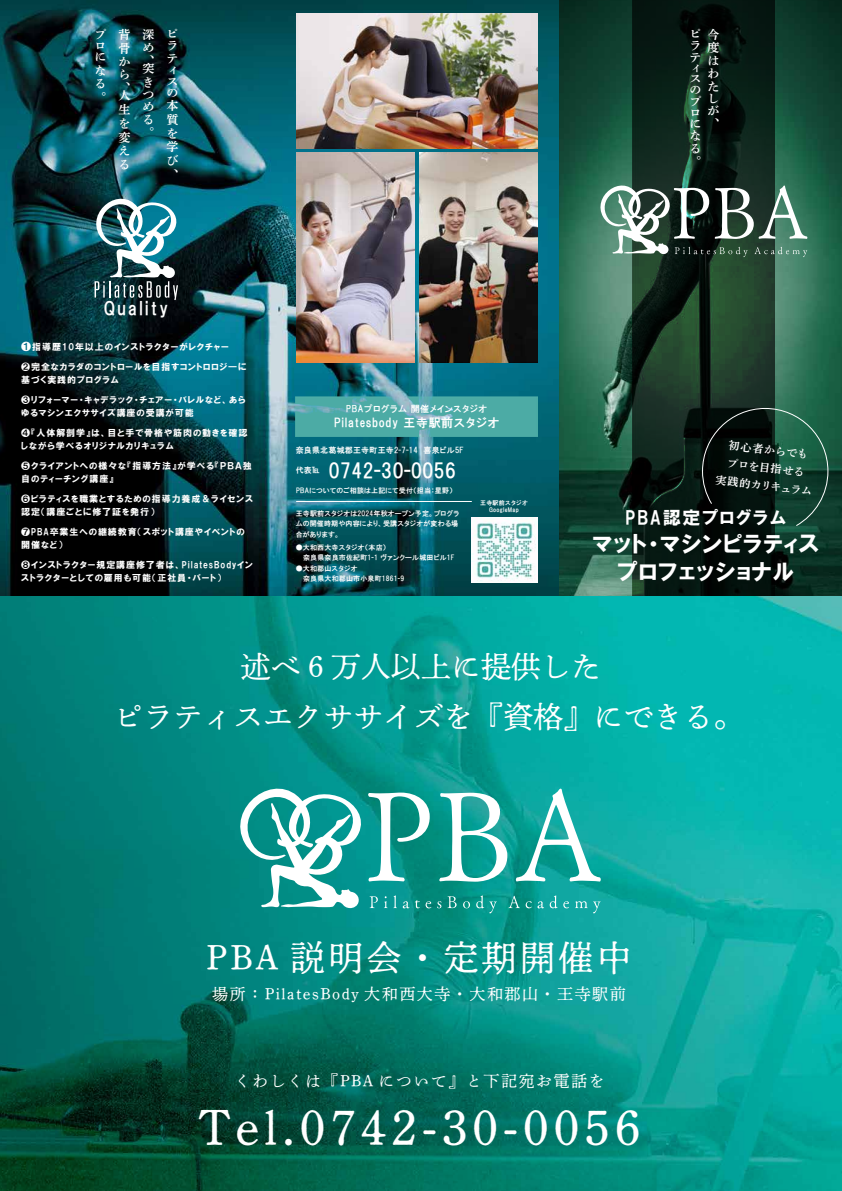
<style>
.page{position:relative;width:842px;height:1191px;background:#fff}
.page>*{position:absolute;margin:0;border:0;box-sizing:border-box;transform-origin:0 0}
.t1{font:50px "DNP Shuei N Min Std L";letter-spacing:.1em;color:#fff}
.t2{font:35px "DNP Shuei N Min Std L";letter-spacing:.1em;color:#fff}
.t3{font:30px/50px "DNP Shuei N Min Std L";color:#fff;text-align:center}
.t4{font:23px/28px "HGP Soei Kakugothic UB";letter-spacing:.05em;color:#fff;text-align:center}
.t5{font:20px "HGP Gothic E";letter-spacing:.025em;color:#fff}
.t6{font:18px "HGP Soei Kakugothic UB";letter-spacing:.1em;color:#fff}
.t7{font:18px "HGP Gothic E";letter-spacing:.1em;color:#fff}
.t8{font:16px "DNP Shuei N Min Std L";letter-spacing:.1em;color:#fff}
.t9{font:12px/12.8px "DNP Shuei Y Min Std B";color:#fff;text-align:justify}
.t10{font:12px "HGP Gothic E";letter-spacing:.05em;color:#fff}
.t11{font:11px/18px "DNP Shuei Y Min Std B";color:#fff;text-align:center}
.t12{font:9px/13px "HGP Soei Kakugothic UB";letter-spacing:.1em;color:#fff}
.t13{font:9px "HGP Gothic E";letter-spacing:.05em;color:#fff}
.t14{font:8px "HGP Gothic E";letter-spacing:.025em;color:#fff}
.t15{font:7px/10.5px "HGP Gothic E";letter-spacing:.025em;color:#fff}
.t16{font:6px/7.2px "HGP Gothic E";letter-spacing:.05em;color:#fff;text-align:center}
.s1{font-size:10px}
</style>
<div class="page">
<img style="left:0;top:595px;width:842px;height:596px">
<img style="left:0;top:0;width:842px;height:595px">
<img style="left:633px;top:0;width:142px;height:595px">
<svg style="left:275px;top:0;width:283px;height:595px;background:#106270"></svg>
<img style="left:296px;top:396px;width:241px;height:41px">
<svg style="left:591px;top:174px;width:216px;height:83px"></svg>
<img style="left:296px;top:13px;width:241px;height:136px">
<img style="left:296px;top:152px;width:118px;height:210px">
<img style="left:419px;top:152px;width:118px;height:210px">
<hr style="left:296px;top:501px;width:176px;height:1px;background:#fff">
<img style="left:86px;top:185px;width:93px;height:115px">
<svg style="left:702px;top:408px;width:126px;height:118px;background:#0f2c21"></svg>
<img style="left:472px;top:517px;width:65px;height:65px">
<svg style="left:439px;top:792px;width:68px;height:89px"></svg>
<svg style="left:516px;top:788px;width:85px;height:93px"></svg>
<svg style="left:224px;top:768px;width:207px;height:140px"></svg>
<svg style="left:437px;top:901px;width:4px;height:7px"></svg>
<svg style="left:447px;top:896px;width:10px;height:12px"></svg>
<svg style="left:463px;top:901px;width:7px;height:7px"></svg>
<svg style="left:476px;top:895px;width:21px;height:18px"></svg>
<svg style="left:508px;top:895px;width:12px;height:13px"></svg>
<svg style="left:526px;top:901px;width:18px;height:7px"></svg>
<svg style="left:550px;top:895px;width:19px;height:13px"></svg>
<svg style="left:575px;top:901px;width:26px;height:12px"></svg>
<h3 class="t9" style="left:94px;top:28px;width:13px;line-height:11.3px;text-align:left">プロに</h3>
<h3 class="t9" style="left:94px;top:63px;width:13px;line-height:13.6px">なる。</h3>
<h3 class="t9" style="left:118px;top:27px;width:13px;line-height:13.4px">背骨から、</h3>
<h3 class="t9" style="left:118px;top:88px;width:13px;line-height:13.7px">人生を変える</h3>
<h3 class="t9" style="left:142px;top:27px;width:13px;line-height:13.1px">深め、</h3>
<h3 class="t9" style="left:142px;top:61px;width:13px;line-height:13.8px">突き</h3>
<h3 class="t9" style="left:142px;top:88px;width:13px">つめる。</h3>
<h3 class="t9" style="left:166px;top:26px;width:12px">ピラテ</h3>
<h3 class="t9" style="left:166px;top:64px;width:12px;line-height:11.1px;text-align:left">ィスの</h3>
<h3 class="t9" style="left:166px;top:98px;width:13px;line-height:13.8px">本質を学び、</h3>
<h3 class="t7" style="left:104px;top:299px;width:66px">Quality</h3>
<p class="t12" style="left:21px;top:340px;width:209px"><span class="s1">❶</span>指導歴10年以上のインストラクターがレクチャー</p>
<p class="t12" style="left:21px;top:360px;width:227px">❷完全なカラダのコントロールを目指すコントロロジ—に基づく実践的プログラム</p>
<p class="t12" style="left:21px;top:393px;width:226px">❸リフォーマー・キャデラック・チェアー・バレルなど、あらゆるマシンエクササイズ講座の受講が可能</p>
<p class="t12" style="left:21px;top:426px;width:228px">❹『人体解剖学』は、目と手で骨格や筋肉の動きを確認しながら学べるオリジナルカリキュラム</p>
<p class="t12" style="left:21px;top:459px;width:232px">❺クライアントへの様々な『指導方法』が学べる『ＰＢＡ独自のティーチング講座』</p>
<p class="t12" style="left:21px;top:492px;width:233px">❻ピラティスを職業とするための指導力養成＆ライセンス認定（講座ごとに修了証を発行）</p>
<p class="t12" style="left:21px;top:525px;width:225px">❼PBA卒業生への継続教育（スポット講座やイベントの開催など）</p>
<p class="t12" style="left:21px;top:558px;width:233px">❽インストラクター規定講座修了者は、PilatesBodyインストラクターとしての雇用も可能（正社員・パート）</p>
<p class="t13" style="left:346px;top:404px;width:143px">PBAプログラム 開催メインスタジオ</p>
<h3 class="t10" style="left:334px;top:417px;width:167px">Pilatesbody 王寺駅前スタジオ</h3>
<p class="t14" style="left:296px;top:445px;width:170px">奈良県北葛城郡王寺町王寺2-7-14　喜泉ビル5F</p>
<p class="t14" style="left:296px;top:466px;width:25px">代表℡</p>
<h3 class="t5" style="left:329px;top:460px;width:129px">0742-30-0056</h3>
<p class="t15" style="left:296px;top:485px;width:158px">PBAについてのご相談は上記にて受付（担当：星野）</p>
<p class="t15" style="left:296px;top:508px;width:165px">王寺駅前スタジオは2024年秋オープン予定。プログラムの開催時期や内容により、受講スタジオが変わる場合があります。</p>
<p class="t15" style="left:296px;top:542px;width:160px">●大和西大寺スタジオ（本店）<br>　 奈良県奈良市佐紀町1-1 ヴァンクール城田ビル1F</p>
<p class="t15" style="left:298px;top:563px;width:107px;text-indent:-2px">●大和郡山スタジオ<br>　奈良県大和郡山市小泉町1861-9</p>
<p class="t16" style="left:480px;top:499px;width:49px">王寺駅前スタジオ<br>GoogleMap</p>
<h3 class="t9" style="left:689px;top:27px;width:12px;line-height:12.1px">ピラテ</h3>
<h3 class="t9" style="left:689px;top:63px;width:12px;line-height:10.5px;text-align:left">ィスの</h3>
<h3 class="t9" style="left:689px;top:96px;width:13px;line-height:10.7px;text-align:left">プロに</h3>
<h3 class="t9" style="left:689px;top:129px;width:13px">なる。</h3>
<h3 class="t9" style="left:707px;top:28px;width:13px">今度はわたしが、</h3>
<p class="t11" style="left:721px;top:434px;width:99px;rotate:7deg">初心者からでも<br>プロを目指せる<br>実践的カリキュラム</p>
<h3 class="t6" style="left:626px;top:509px;width:162px">PBA認定プログラム</h3>
<h3 class="t4" style="left:593px;top:530px;width:228px">マット・マシンピラティスプロフェッショナル</h3>
<h3 class="t3" style="left:113px;top:640px;width:632px">述べ６万人以上に提供した<br>ピラティスエクササイズを『資格』にできる。</h3>
<h2 class="t2" style="left:206px;top:932px;width:427px">PBA 説明会・定期開催中</h2>
<h3 class="t8" style="left:212px;top:982px;width:415px">場所：PilatesBody 大和西大寺・大和郡山・王寺駅前</h3>
<h3 class="t8" style="left:235px;top:1069px;width:371px">くわしくは『PBA について』と下記宛お電話を</h3>
<h1 class="t1" style="left:199px;top:1092px;width:443px">Tel.0742-30-0056</h1>
</div>
